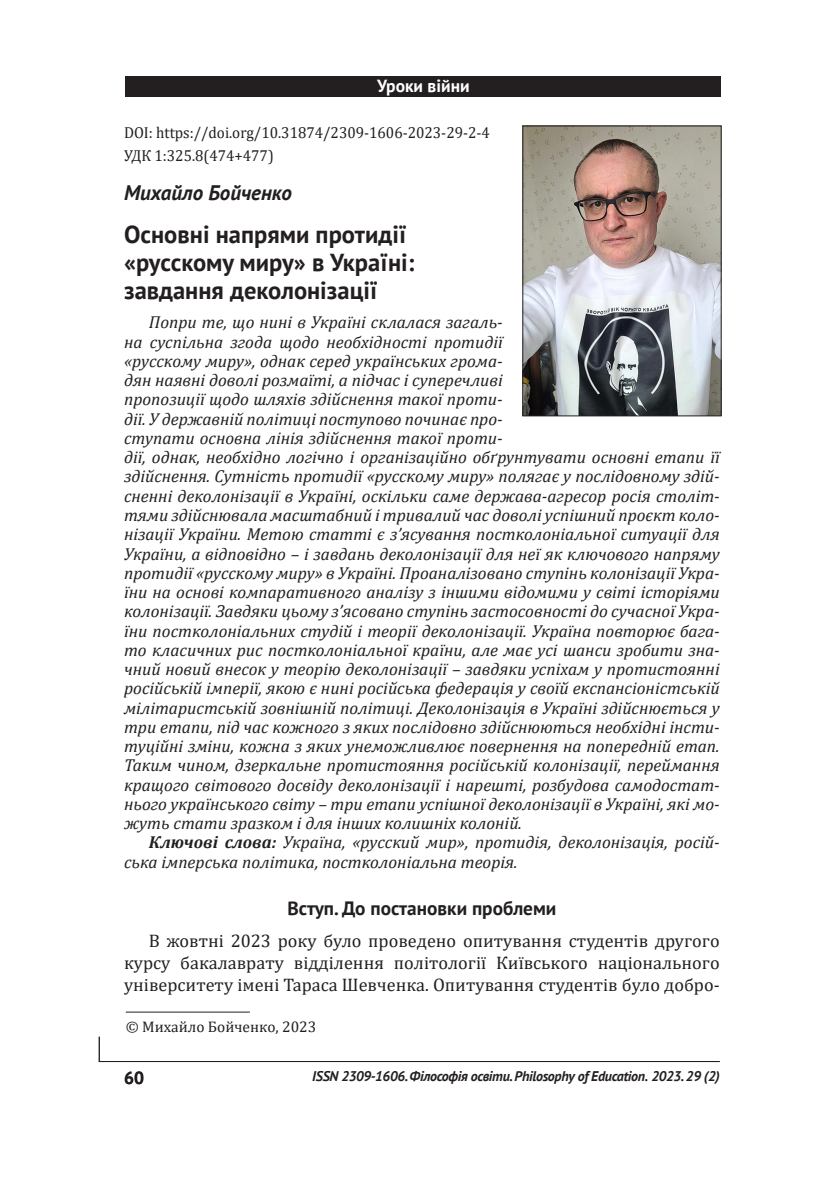
<style>
.page{position:relative;width:819px;height:1191px;background:#fff}
.page>*{position:absolute;margin:0;border:0;box-sizing:border-box;transform-origin:0 0}
.Заголовок_основной{font:700 24.5px/28px "PT Sans";color:#231f20}
.Заголовок_автор{font:italic 700 21px "PT Sans";color:#231f20}
.Заголовок_малый{font:700 19.25px "PT Sans";color:#231f20}
.ОСНОВНОЙ_ТЕКСТ{font:18.2px/21.9px "Cambria";color:#231f20;text-align:justify}
.Рубрика_БЕЛАЯ{font:700 17.5px "PT Sans";color:#fff}
.t1{font:700 17.5px "PT Sans";color:#231f20}
.Аннотация_в_начале{font:italic 17.32px/19.2px "Cambria";color:#231f20}
.УДК_ДОИ{font:15.92px "Cambria";color:#231f20;scale:.95 1}
.Авт_знак{font:15.4px "Cambria";color:#231f20}
.t2{font:italic 700 14px "PT Sans";letter-spacing:-.02em;color:#231f20}
.s1{font-weight:700}
</style>
<div class="page">
<hr style="left:99px;top:1061px;width:620px;height:1px;background:#231f20">
<svg style="left:99px;top:1036px;width:1px;height:25px"></svg>
<div style="left:125px;top:76px;width:596px;height:21px;background:#231f20"></div>
<img style="left:524px;top:128px;width:195px;height:286px">
<div style="left:522px;top:126px;width:199px;height:290px;border:1px solid #231f20"></div>
<hr style="left:126px;top:1011px;width:124px;height:1px;background:#231f20">
<p class="Рубрика_БЕЛАЯ" style="left:377px;top:75px;width:94px">Уроки війни</p>
<p class="УДК_ДОИ" style="left:124px;top:123px;width:386px">DOI: https://doi.org/10.31874/2309-1606-2023-29-2-4</p>
<p class="УДК_ДОИ" style="left:124px;top:146px;width:159px">УДК 1:325.8(474+477)</p>
<p class="Заголовок_автор" style="left:124px;top:179px;width:169px">Михайло Бойченко</p>
<p class="Заголовок_основной" style="left:124px;top:220px;width:292px">Основні напрями протидії «русскому миру» в Україні: завдання деколонізації</p>
<p class="Аннотация_в_начале" style="left:124px;top:312px;width:597px;text-indent:25px">Попри те, що нині в Україні склалася загаль-<br>на суспільна згода щодо необхідності протидії<br>«русскому миру», однак серед українських грома-<br>дян наявні доволі розмаїті, а підчас і суперечливі<br>пропозиції щодо шляхів здійснення такої проти-<br>дії. У державній політиці поступово починає про-<br>ступати основна лінія здійснення такої проти-<br>дії, однак, необхідно логічно і організаційно обґрунтувати основні етапи її здійснення. Сутність протидії «русскому миру» полягає у послідовному здій&shy;сненні деколонізації в Україні, оскільки саме держава-агресор росія століт&shy;тями здійснювала масштабний і тривалий час доволі успішний проєкт коло&shy;нізації України. Метою статті є з’ясування постколоніальної ситуації для України, а відповідно – і завдань деколонізації для неї як ключового напряму протидії «русскому миру» в Україні. Проаналізовано ступінь колонізації Укра&shy;їни на основі компаративного аналізу з іншими відомими у світі історіями колонізації. Завдяки цьому з’ясовано ступінь застосовності до сучасної Укра&shy;їни постколоніальних студій і теорії деколонізації. Україна повторює бага&shy;то класичних рис постколоніальної країни, але має усі шанси зробити зна&shy;чний новий внесок у теорію деколонізації – завдяки успіхам у протистоянні російській імперії, якою є нині російська федерація у своїй експансіоністській мілітаристській зовнішній політиці. Деколонізація в Україні здійснюється у три етапи, під час кожного з яких послідовно здійснюються необхідні інсти&shy;туційні зміни, кожна з яких унеможливлює повернення на попередній етап.<br>Таким чином, дзеркальне протистояння російській колонізації, переймання кращого світового досвіду деколонізації і нарешті, розбудова самодостат&shy;нього українського світу – три етапи успішної деколонізації в Україні, які мо&shy;жуть стати зразком і для інших колишніх колоній.</p>
<p class="Аннотация_в_начале" style="left:124px;top:832px;width:597px;text-indent:25px"><span class="s1">Ключові слова:</span> Україна, «русский мир», протидія, деколонізація, росій&shy;ська імперська політика, постколоніальна теорія.</p>
<p class="Заголовок_малый" style="left:287px;top:895px;width:270px">Вступ. До постановки проблеми</p>
<p class="ОСНОВНОЙ_ТЕКСТ" style="left:124px;top:929px;width:597px;text-indent:25px">В жовтні 2023 року було проведено опитування студентів другого курсу бакалаврату відділення політології Київського національного університету імені Тараса Шевченка. Опитування студентів було добро-</p>
<p class="Авт_знак" style="left:126px;top:1018px;width:192px">© Михайло Бойченко, 2023</p>
<p class="t1" style="left:124px;top:1066px;width:21px">60</p>
<p class="t2" style="left:312px;top:1067px;width:409px">ISSN 2309-1606. Філософія освіти. Philosophy of Education. 2023. 29 (2)</p>
</div>
